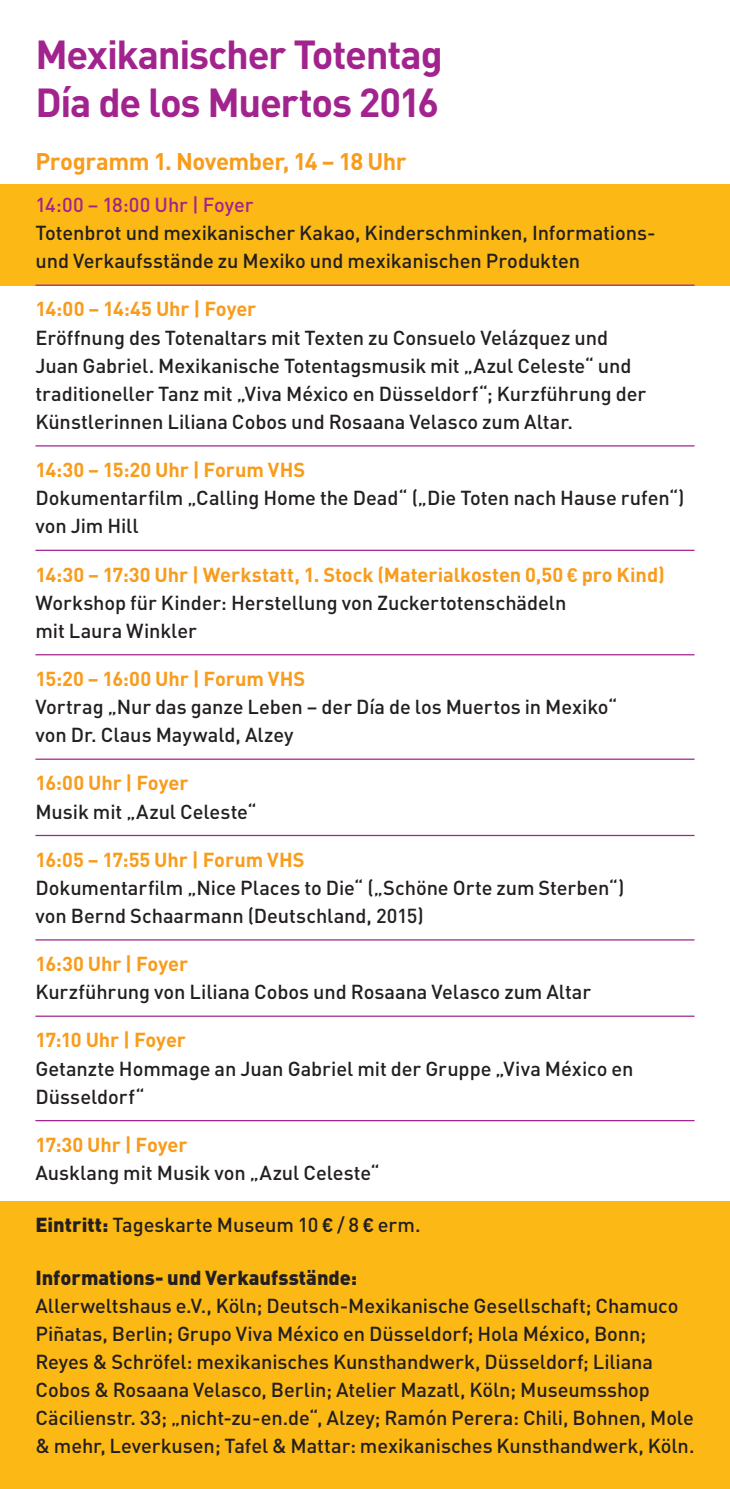
<style>
.page{position:relative;width:730px;height:1489px;background:#fff}
.page>*{position:absolute;margin:0;border:0;box-sizing:border-box;transform-origin:0 0}
.t1{font:700 40px/48px "DIN";letter-spacing:-.035em;color:#a2238e}
.t2{font:700 23.75px "DIN";letter-spacing:-.02em;color:#f89c1c}
.t3{font:500 20px/28px "DIN";letter-spacing:-.005em;color:#231f20}
.t4{font:700 20px "DIN";letter-spacing:-.005em;color:#f89c1c}
.t5{font:900 20px "DIN";color:#231f20}
.t6{font:500 20px "DIN";letter-spacing:-.005em;color:#a2238e}
.s1{font-weight:700;color:#f89c1c}
.s2{font-family:"PF Din Text Pro";color:#f89c1c}
.s3{font-weight:900}
.s4{font-family:"PF Din Text Pro"}
</style>
<div class="page">
<div style="left:0;top:1200px;width:730px;height:288px;background:#fcb814"></div>
<div style="left:0;top:184px;width:730px;height:102px;background:#fcb814"></div>
<hr style="left:35px;top:284px;width:659px;height:2px;background:#a2238e">
<hr style="left:35px;top:445px;width:659px;height:1px;background:#a2238e">
<hr style="left:35px;top:549px;width:659px;height:2px;background:#a2238e">
<hr style="left:35px;top:654px;width:659px;height:1px;background:#a2238e">
<hr style="left:35px;top:758px;width:659px;height:1px;background:#a2238e">
<hr style="left:35px;top:834px;width:659px;height:2px;background:#a2238e">
<hr style="left:35px;top:939px;width:659px;height:1px;background:#a2238e">
<hr style="left:35px;top:1015px;width:659px;height:1px;background:#a2238e">
<hr style="left:35px;top:1119px;width:659px;height:2px;background:#a2238e">
<h1 class="t1" style="left:35px;top:29px;width:409px">Mexikanischer Totentag<br>Día de los Muertos 2016</h1>
<p class="t2" style="left:35px;top:146px;width:373px">Programm 1. November, 14 – 18 Uhr</p>
<p class="t6" style="left:35px;top:192px;width:220px">14:00 – 18:00 Uhr | Foyer</p>
<p class="t3" style="left:35px;top:218px;width:619px">Totenbrot und mexikanischer Kakao, Kinderschminken, Informations&shy;und Verkaufsstände zu Mexiko und mexikanischen Produkten</p>
<p class="t4" style="left:35px;top:296px;width:222px">14:00 – 14:45 Uhr | Foyer</p>
<p class="t3" style="left:35px;top:323px;width:612px">Eröffnung des Totenaltars mit Texten zu Consuelo Velázquez und Juan Gabriel. Mexikanische Totentagsmusik mit „Azul Celeste“ und traditioneller Tanz mit „Viva México en Düsseldorf“; Kurzführung der Künstlerinnen Liliana Cobos und Rosaana Velasco zum Altar.</p>
<p class="t4" style="left:35px;top:457px;width:271px">14:30 – 15:20 Uhr | Forum VHS</p>
<p class="t3" style="left:35px;top:483px;width:650px">Dokumentarfilm „Calling Home the Dead“ („Die Toten nach Hause rufen“) von Jim Hill</p>
<p class="t3" style="left:35px;top:559px;width:631px"><span class="s1">14:30 – 17:30 Uhr | Werkstatt, 1. Stock (Materialkosten 0,50</span> <span class="s2">€</span> <span class="s1">pro Kind)<br></span>Workshop für Kinder: Herstellung von Zuckertotenschädeln<br>mit Laura Winkler</p>
<p class="t4" style="left:35px;top:665px;width:271px">15:20 – 16:00 Uhr | Forum VHS</p>
<p class="t3" style="left:35px;top:692px;width:583px">Vortrag „Nur das ganze Leben – der Día de los Muertos in Mexiko“ von Dr. Claus Maywald, Alzey</p>
<p class="t4" style="left:35px;top:770px;width:154px">16:00 Uhr | Foyer</p>
<p class="t3" style="left:35px;top:796px;width:223px">Musik mit „Azul Celeste“</p>
<p class="t4" style="left:35px;top:846px;width:271px">16:05 – 17:55 Uhr | Forum VHS</p>
<p class="t3" style="left:35px;top:873px;width:590px">Dokumentarfilm „Nice Places to Die“ („Schöne Orte zum Sterben“) von Bernd Schaarmann (Deutschland, 2015)</p>
<p class="t4" style="left:35px;top:950px;width:154px">16:30 Uhr | Foyer</p>
<p class="t3" style="left:35px;top:977px;width:557px">Kurzführung von Liliana Cobos und Rosaana Velasco zum Altar</p>
<p class="t4" style="left:35px;top:1027px;width:152px">17:10 Uhr | Foyer</p>
<p class="t3" style="left:35px;top:1053px;width:599px">Getanzte Hommage an Juan Gabriel mit der Gruppe „Viva México en<br>Düsseldorf“</p>
<p class="t4" style="left:35px;top:1131px;width:154px">17:30 Uhr | Foyer</p>
<p class="t3" style="left:35px;top:1158px;width:346px">Ausklang mit Musik von „Azul Celeste“</p>
<p class="t3" style="left:35px;top:1209px;width:387px"><span class="s3">Eintritt:</span> Tageskarte Museum 10 <span class="s4">€</span> / 8 <span class="s4">€</span> erm.</p>
<p class="t5" style="left:35px;top:1263px;width:323px">Informations- und Verkaufsstände:</p>
<p class="t3" style="left:35px;top:1290px;width:661px">Allerweltshaus e.V., Köln; Deutsch-Mexikanische Gesellschaft; Chamuco Piñatas, Berlin; Grupo Viva México en Düsseldorf; Hola México, Bonn; Reyes &amp; Schröfel: mexikanisches Kunsthandwerk, Düsseldorf; Liliana Cobos &amp; Rosaana Velasco, Berlin; Atelier Mazatl, Köln; Museumsshop Cäcilienstr. 33; „nicht-zu-en.de“, Alzey; Ramón Perera: Chili, Bohnen, Mole &amp; mehr, Leverkusen; Tafel &amp; Mattar: mexikanisches Kunsthandwerk, Köln.</p>
</div>
